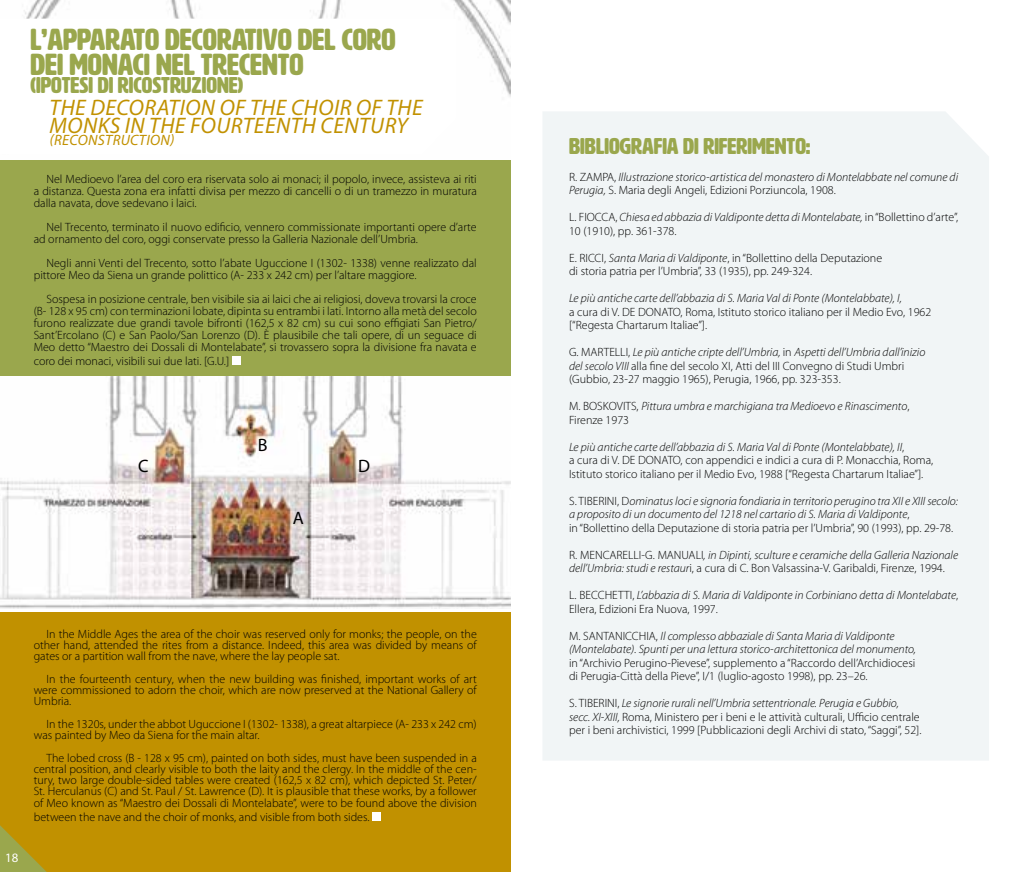
<style>
.page{position:relative;width:1021px;height:872px;background:#fff}
.page>*{position:absolute;margin:0;border:0;box-sizing:border-box;transform-origin:0 0}
.t1{font:30px/24px "HWT Artz";color:#9aa74d}
.t2{font:italic 22.5px/18px "Myriad Pro";letter-spacing:.02em;color:#c19100}
.t3{font:22.5px "HWT Artz";color:#9aa74d}
.t4{font:18px "Myriad Pro";color:#000}
.t5{font:18px "Myriad Arabic";color:#fff}
.t6{font:italic 15px "Myriad Pro";letter-spacing:.02em;color:#c19100}
.t7{font:300 12px/13.5px "Myriad Pro";color:#000}
.t8{font:italic 300 12px/13.5px "Myriad Pro";color:#000}
.s1{font-style:normal}
.s2{font-style:italic}
</style>
<div class="page">
<img style="left:0;top:0;width:510px;height:608px">
<svg style="left:0;top:19px;width:456px;height:135px"></svg>
<div style="left:0;top:160px;width:510px;height:216px;background:#9aa74d"></div>
<div style="left:232px;top:356px;width:8px;height:9px;background:#fff"></div>
<div style="left:0;top:612px;width:510px;height:260px;background:#c19100"></div>
<div style="left:372px;top:812px;width:8px;height:9px;background:#fff"></div>
<div style="left:543px;top:112px;width:446px;height:648px;background:#f1f5f6"></div>
<svg style="left:0;top:825px;width:47px;height:47px"></svg>
<h1 class="t1" style="left:30px;top:28px;width:366px">L’APPARATO DECORATIVO DEL CORO<br>DEI MONACI NEL TRECENTO</h1>
<h2 class="t3" style="left:30px;top:73px;width:214px">(IPOTESI DI RICOSTRUZIONE)</h2>
<h2 class="t2" style="left:50px;top:98px;width:374px">THE DECORATION OF THE CHOIR OF THE<br>MONKS IN THE FOURTEENTH CENTURY</h2>
<p class="t6" style="left:50px;top:130px;width:126px">(RECONSTRUCTION)</p>
<p class="t7" style="left:34px;top:173px;width:444px;line-height:12px;text-align:justify;text-indent:13px">Nel Medioevo l’area del coro era riservata solo ai monaci; il popolo, invece, assisteva ai riti a distanza. Questa zona era infatti divisa per mezzo di cancelli o di un tramezzo in muratura dalla navata, dove sedevano i laici.</p>
<p class="t7" style="left:34px;top:221px;width:444px;line-height:12px;text-indent:13px">Nel Trecento, terminato il nuovo edificio, vennero commissionate importanti opere d’arte ad ornamento del coro, oggi conservate presso la Galleria Nazionale dell’Umbria.</p>
<p class="t7" style="left:34px;top:257px;width:444px;line-height:12px;text-indent:13px">Negli anni Venti del Trecento, sotto l’abate Uguccione I (1302- 1338) venne realizzato dal pittore Meo da Siena un grande polittico (A- 233 x 242 cm) per l’altare maggiore.</p>
<p class="t7" style="left:34px;top:293px;width:444px;line-height:12px;text-align:justify;text-indent:13px">Sospesa in posizione centrale, ben visibile sia ai laici che ai religiosi, doveva trovarsi la croce (B- 128 x 95 cm) con terminazioni lobate, dipinta su entrambi i lati. Intorno alla metà del secolo furono realizzate due grandi tavole bifronti (162,5 x 82 cm) su cui sono effigiati San Pietro/ Sant’Ercolano (C) e San Paolo/San Lorenzo (D). È plausibile che tali opere, di un seguace di Meo detto “Maestro dei Dossali di Montelabate”, si trovassero sopra la divisione fra navata e</p>
<p class="t7" style="left:34px;top:354px;width:197px">coro dei monaci, visibili sui due lati. [G.U.]</p>
<h3 class="t4" style="left:258px;top:434px;width:11px">B</h3>
<h3 class="t4" style="left:138px;top:455px;width:12px">C</h3>
<h3 class="t4" style="left:358px;top:455px;width:13px">D</h3>
<h3 class="t4" style="left:293px;top:506px;width:13px">A</h3>
<h3 class="t5" style="left:5px;top:845px;width:15px">18</h3>
<p class="t7" style="left:34px;top:628px;width:444px;line-height:11.2px;text-align:justify;text-indent:13px">In the Middle Ages the area of the choir was reserved only for monks; the people, on the other hand, attended the rites from a distance. Indeed, this area was divided by means of gates or a partition wall from the nave, where the lay people sat.</p>
<p class="t7" style="left:34px;top:673px;width:444px;line-height:11.2px;text-align:justify;text-indent:13px">In the fourteenth century, when the new building was finished, important works of art were commissioned to adorn the choir, which are now preserved at the National Gallery of Umbria.</p>
<p class="t7" style="left:34px;top:718px;width:444px;line-height:11.2px;text-indent:13px">In the 1320s, under the abbot Uguccione I (1302- 1338), a great altarpiece (A- 233 x 242 cm) was painted by Meo da Siena for the main altar.</p>
<p class="t7" style="left:34px;top:752px;width:444px;line-height:11.2px;text-align:justify;text-indent:13px">The lobed cross (B - 128 x 95 cm), painted on both sides, must have been suspended in a central position, and clearly visible to both the laity and the clergy. In the middle of the cen&shy;tury, two large double-sided tables were created (162,5 x 82 cm), which depicted St. Peter/ St. Herculanus (C) and St. Paul / St. Lawrence (D). It is plausible that these works, by a follower of Meo known as “Maestro dei Dossali di Montelabate”, were to be found above the division</p>
<p class="t7" style="left:34px;top:810px;width:337px">between the nave and the choir of monks, and visible from both sides.</p>
<h2 class="t3" style="left:569px;top:134px;width:243px">BIBLIOGRAFIA DI RIFERIMENTO:</h2>
<p class="t8" style="left:569px;top:170px;width:390px"><span class="s1">R. ZAMPA,</span> Illustrazione storico-artistica del monastero di Montelabbate nel comune di<br>Perugia, <span class="s1">S. Maria degli Angeli, Edizioni Porziuncola, 1908.</span></p>
<p class="t7" style="left:569px;top:210px;width:390px">L. FIOCCA, <span class="s2">Chiesa ed abbazia di Valdiponte detta di Montelabate,</span> in “Bollettino d’arte”,<br>10 (1910), pp. 361-378.</p>
<p class="t7" style="left:569px;top:251px;width:314px">E. RICCI, <span class="s2">Santa Maria di Valdiponte</span>, in “Bollettino della Deputazione di storia patria per l’Umbria”, 33 (1935), pp. 249-324.</p>
<p class="t8" style="left:569px;top:291px;width:334px">Le più antiche carte dell’abbazia di S. Maria Val di Ponte (Montelabbate), I,</p>
<p class="t7" style="left:569px;top:305px;width:364px">a cura di V. DE DONATO, Roma, Istituto storico italiano per il Medio Evo, 1962 [“Regesta Chartarum Italiae”].</p>
<p class="t7" style="left:569px;top:345px;width:358px">G. MARTELLI, <span class="s2">Le più antiche cripte dell’Umbria,</span> in <span class="s2">Aspetti dell’Umbria dall’inizio del secolo VIII</span> alla fine del secolo XI, Atti del III Convegno di Studi Umbri (Gubbio, 23-27 maggio 1965), Perugia, 1966, pp. 323-353.</p>
<p class="t8" style="left:569px;top:399px;width:342px"><span class="s1">M. BOSKOVITS,</span> Pittura umbra e marchigiana tra Medioevo e Rinascimento<span class="s1">,<br>Firenze 1973</span></p>
<p class="t7" style="left:569px;top:440px;width:365px"><span class="s2">Le più antiche carte dell’abbazia di S. Maria Val di Ponte (Montelabbate), II</span>,<br>a cura di V. DE DONATO, con appendici e indici a cura di P. Monacchia, Roma,<br>Istituto storico italiano per il Medio Evo, 1988 [“Regesta Chartarum Italiae”].</p>
<p class="t8" style="left:569px;top:494px;width:390px"><span class="s1">S. TIBERINI, D</span>ominatus loci e signoria fondiaria in territorio perugino tra XII e XIII secolo: a proposito di un documento del 1218 nel cartario di S. Maria di Valdiponte<span class="s1">,<br>in “Bollettino della Deputazione di storia patria per l’Umbria”, 90 (1993), pp. 29-78.</span></p>
<p class="t8" style="left:569px;top:548px;width:390px"><span class="s1">R. MENCARELLI-G. MANUALI</span>, in Dipinti, sculture e ceramiche della Galleria Nazionale dell’Umbria: studi e restaur<span class="s1">i, a cura di C. Bon Valsassina-V. Garibaldi, Firenze, 1994.</span></p>
<p class="t8" style="left:569px;top:588px;width:390px"><span class="s1">L. BECCHETTI,</span> L’abbazia di S. Maria di Valdiponte in Corbiniano detta di Montelabate<span class="s1">,<br>Ellera, Edizioni Era Nuova, 1997.</span></p>
<p class="t8" style="left:569px;top:629px;width:348px"><span class="s1">M. SANTANICCHIA,</span> Il complesso abbaziale di Santa Maria di Valdiponte (Montelabate). Spunti per una lettura storico-architettonica del monumento,</p>
<p class="t7" style="left:569px;top:656px;width:348px">in “Archivio Perugino-Pievese”, supplemento a “Raccordo dell’Archidiocesi di Perugia-Città della Pieve”, I/1 (luglio-agosto 1998), pp. 23–26.</p>
<p class="t7" style="left:569px;top:696px;width:354px">S. TIBERINI, <span class="s2">Le signorie rurali nell’Umbria settentrionale. Perugia e Gubbio, secc. XI-XIII,</span> Roma, Ministero per i beni e le attività culturali, Ufficio centrale per i beni archivistici, 1999 [Pubblicazioni degli Archivi di stato, “Saggi”, 52].</p>
</div>
